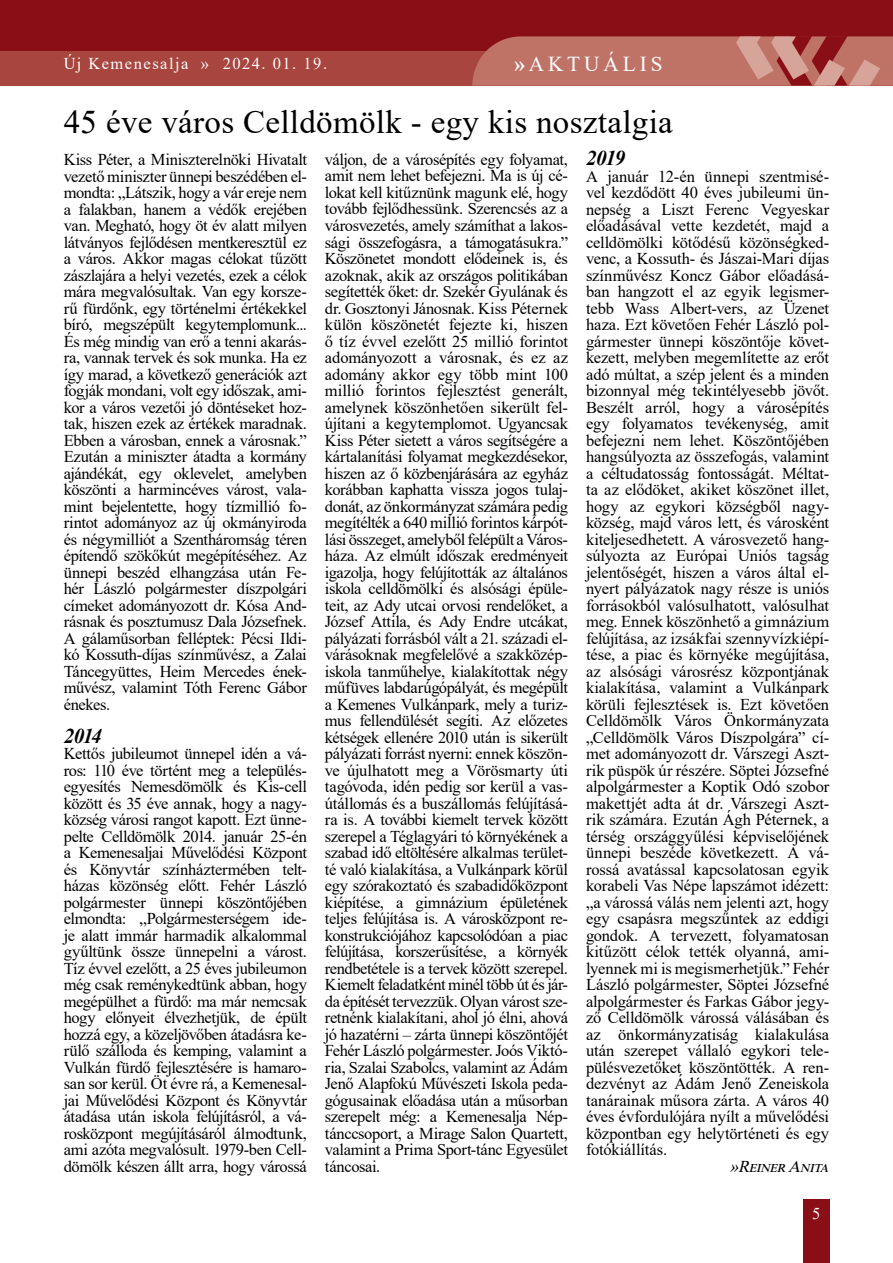
<style>
.page{position:relative;width:893px;height:1263px;background:#fff}
.page>*{position:absolute;margin:0;border:0;box-sizing:border-box;transform-origin:0 0}
.t1{font:33px "Times New Roman";letter-spacing:.01em;color:#000}
.t2{font:21.3px "Times New Roman";letter-spacing:.185em;color:#fff}
.t3{font:italic 700 21px "Times New Roman";letter-spacing:-.055em;color:#000}
.t4{font:16.5px/16.5px "Times New Roman";letter-spacing:-.02em;color:#000;text-align:justify}
.t5{font:16.5px "Times New Roman";letter-spacing:.09em;color:#fff}
.t6{font:italic 16.5px "Times New Roman";color:#000}
.s1{font-weight:700}
</style>
<div class="page">
<div style="left:0;top:0;width:893px;height:85px;background:#8a0e16"></div>
<div style="left:0;top:52px;width:893px;height:34px;background:#a8453e"></div>
<div style="left:803px;top:1199px;width:26px;height:64px;background:#8a0e16"></div>
<svg style="left:472px;top:36px;width:421px;height:50px;background:#bd6f65"></svg>
<p class="t5" style="left:64px;top:52px;width:265px">Új Kemenesalja » 2024. 01. 19.</p>
<p class="t2" style="left:514px;top:48px;width:150px"><span class="s1">»</span>AKTUÁLIS</p>
<h1 class="t1" style="left:64px;top:99px;width:611px">45 éve város Celldömölk - egy kis nosztalgia</h1>
<p class="t4" style="left:64px;top:151px;width:245px">Kiss Péter, a Miniszterelnöki Hivatalt vezető miniszter ünnepi beszédében el&shy;mondta: „Látszik, hogy a vár ereje nem a falakban, hanem a védők erejében van. Megható, hogy öt év alatt milyen látványos fejlődésen mentkeresztül ez a város. Akkor magas célokat tűzött zászlajára a helyi vezetés, ezek a célok mára megvalósultak. Van egy korsze&shy;rű fürdőnk, egy történelmi értékekkel bíró, megszépült kegytemplomunk...<br>És még mindig van erő a tenni akarás&shy;ra, vannak tervek és sok munka. Ha ez így marad, a következő generációk azt fogják mondani, volt egy időszak, ami&shy;kor a város vezetői jó döntéseket hoz&shy;tak, hiszen ezek az értékek maradnak.<br>Ebben a városban, ennek a városnak.” Ezután a miniszter átadta a kormány ajándékát, egy oklevelet, amelyben köszönti a harmincéves várost, vala&shy;mint bejelentette, hogy tízmillió fo&shy;rintot adományoz az új okmányiroda és négymilliót a Szentháromság téren építendő szökőkút megépítéséhez. Az ünnepi beszéd elhangzása után Fe&shy;hér László polgármester díszpolgári címeket adományozott dr. Kósa And&shy;rásnak és posztumusz Dala Józsefnek.<br>A gálaműsorban felléptek: Pécsi Ildi&shy;kó Kossuth-díjas színművész, a Zalai Táncegyüttes, Heim Mercedes ének&shy;művész, valamint Tóth Ferenc Gábor énekes.</p>
<p class="t3" style="left:64px;top:721px;width:40px">2014</p>
<p class="t4" style="left:64px;top:745px;width:245px">Kettős jubileumot ünnepel idén a vá&shy;ros: 110 éve történt meg a település&shy;egyesítés Nemesdömölk és Kis-cell között és 35 éve annak, hogy a nagy&shy;község városi rangot kapott. Ezt ünne&shy;pelte Celldömölk 2014. január 25-én a Kemenesaljai Művelődési Központ és Könyvtár színháztermében telt&shy;házas közönség előtt. Fehér László polgármester ünnepi köszöntőjében elmondta: „Polgármesterségem ide&shy;je alatt immár harmadik alkalommal gyűltünk össze ünnepelni a várost.<br>Tíz évvel ezelőtt, a 25 éves jubileumon még csak reménykedtünk abban, hogy megépülhet a fürdő: ma már nemcsak hogy előnyeit élvezhetjük, de épült hozzá egy, a közeljövőben átadásra ke&shy;rülő szálloda és kemping, valamint a Vulkán fürdő fejlesztésére is hamaro&shy;san sor kerül. Öt évre rá, a Kemenesal&shy;jai Művelődési Központ és Könyvtár átadása után iskola felújításról, a vá&shy;rosközpont megújításáról álmodtunk, ami azóta megvalósult. 1979-ben Cell&shy;dömölk készen állt arra, hogy várossá</p>
<p class="t4" style="left:325px;top:151px;width:245px">váljon, de a városépítés egy folyamat, amit nem lehet befejezni. Ma is új cé&shy;lokat kell kitűznünk magunk elé, hogy tovább fejlődhessünk. Szerencsés az a városvezetés, amely számíthat a lakos&shy;sági összefogásra, a támogatásukra.” Köszönetet mondott elődeinek is, és azoknak, akik az országos politikában segítették őket: dr. Szekér Gyulának és dr. Gosztonyi Jánosnak. Kiss Péternek külön köszönetét fejezte ki, hiszen ő tíz évvel ezelőtt 25 millió forintot adományozott a városnak, és ez az adomány akkor egy több mint 100 millió forintos fejlesztést generált, amelynek köszönhetően sikerült fel&shy;újítani a kegytemplomot. Ugyancsak Kiss Péter sietett a város segítségére a kártalanítási folyamat megkezdésekor, hiszen az ő közbenjárására az egyház korábban kaphatta vissza jogos tulaj&shy;donát, az önkormányzat számára pedig megítélték a 640 millió forintos kárpót&shy;lási összeget, amelyből felépült a Város&shy;háza. Az elmúlt időszak eredményeit igazolja, hogy felújították az általános iskola celldömölki és alsósági épüle&shy;teit, az Ady utcai orvosi rendelőket, a József Attila, és Ady Endre utcákat, pályázati forrásból vált a 21. századi el&shy;várásoknak megfelelővé a szakközép&shy;iskola tanműhelye, kialakítottak négy műfüves labdarúgópályát, és megépült a Kemenes Vulkánpark, mely a turiz&shy;mus fellendülését segíti. Az előzetes kétségek ellenére 2010 után is sikerült pályázati forrást nyerni: ennek köszön&shy;ve újulhatott meg a Vörösmarty úti tagóvoda, idén pedig sor kerül a vas&shy;útállomás és a buszállomás felújításá&shy;ra is. A további kiemelt tervek között szerepel a Téglagyári tó környékének a szabad idő eltöltésére alkalmas terület&shy;té való kialakítása, a Vulkánpark körül egy szórakoztató és szabadidőközpont kiépítése, a gimnázium épületének teljes felújítása is. A városközpont re&shy;konstrukciójához kapcsolódóan a piac felújítása, korszerűsítése, a környék rendbetétele is a tervek között szerepel.<br>Kiemelt feladatként minél több út és jár&shy;da építését tervezzük. Olyan várost sze&shy;retnénk kialakítani, ahol jó élni, ahová jó hazatérni – zárta ünnepi köszöntőjét Fehér László polgármester. Joós Viktó&shy;ria, Szalai Szabolcs, valamint az Ádám Jenő Alapfokú Művészeti Iskola peda&shy;gógusainak előadása után a műsorban szerepelt még: a Kemenesalja Nép&shy;tánccsoport, a Mirage Salon Quartett, valamint a Prima Sport-tánc Egyesület táncosai.</p>
<p class="t3" style="left:586px;top:143px;width:41px">2019</p>
<p class="t4" style="left:586px;top:167px;width:245px">A január 12-én ünnepi szentmisé&shy;vel kezdődött 40 éves jubileumi ün&shy;nepség a Liszt Ferenc Vegyeskar előadásával vette kezdetét, majd a celldömölki kötődésű közönségked&shy;venc, a Kossuth- és Jászai-Mari díjas színművész Koncz Gábor előadásá&shy;ban hangzott el az egyik legismer&shy;tebb Wass Albert-vers, az Üzenet haza. Ezt követően Fehér László pol&shy;gármester ünnepi köszöntője követ&shy;kezett, melyben megemlítette az erőt adó múltat, a szép jelent és a minden bizonnyal még tekintélyesebb jövőt.<br>Beszélt arról, hogy a városépítés egy folyamatos tevékenység, amit befejezni nem lehet. Köszöntőjében hangsúlyozta az összefogás, valamint a céltudatosság fontosságát. Méltat&shy;ta az elődöket, akiket köszönet illet, hogy az egykori községből nagy&shy;község, majd város lett, és városként kiteljesedhetett. A városvezető hang&shy;súlyozta az Európai Uniós tagság jelentőségét, hiszen a város által el&shy;nyert pályázatok nagy része is uniós forrásokból valósulhatott, valósulhat meg. Ennek köszönhető a gimnázium felújítása, az izsákfai szennyvízkiépí&shy;tése, a piac és környéke megújítása, az alsósági városrész központjának kialakítása, valamint a Vulkánpark körüli fejlesztések is. Ezt követően Celldömölk Város Önkormányzata „Celldömölk Város Díszpolgára” cí&shy;met adományozott dr. Várszegi Aszt&shy;rik püspök úr részére. Söptei Józsefné alpolgármester a Koptik Odó szobor makettjét adta át dr. Várszegi Aszt&shy;rik számára. Ezután Ágh Péternek, a térség országgyűlési képviselőjének ünnepi beszéde következett. A vá&shy;rossá avatással kapcsolatosan egyik korabeli Vas Népe lapszámot idézett: „a várossá válás nem jelenti azt, hogy egy csapásra megszűntek az eddigi gondok. A tervezett, folyamatosan kitűzött célok tették olyanná, ami&shy;lyennek mi is megismerhetjük.” Fehér László polgármester, Söptei Józsefné alpolgármester és Farkas Gábor jegy&shy;ző Celldömölk várossá válásában és az önkormányzatiság kialakulása után szerepet vállaló egykori tele&shy;pülésvezetőket köszöntötték. A ren&shy;dezvényt az Ádám Jenő Zeneiskola tanárainak műsora zárta. A város 40 éves évfordulójára nyílt a művelődési központban egy helytörténeti és egy fotókiállítás.</p>
<p class="t6" style="left:730px;top:1154px;width:106px">»ReinerAnita</p>
<p class="t5" style="left:812px;top:1202px;width:10px">5</p>
</div>
